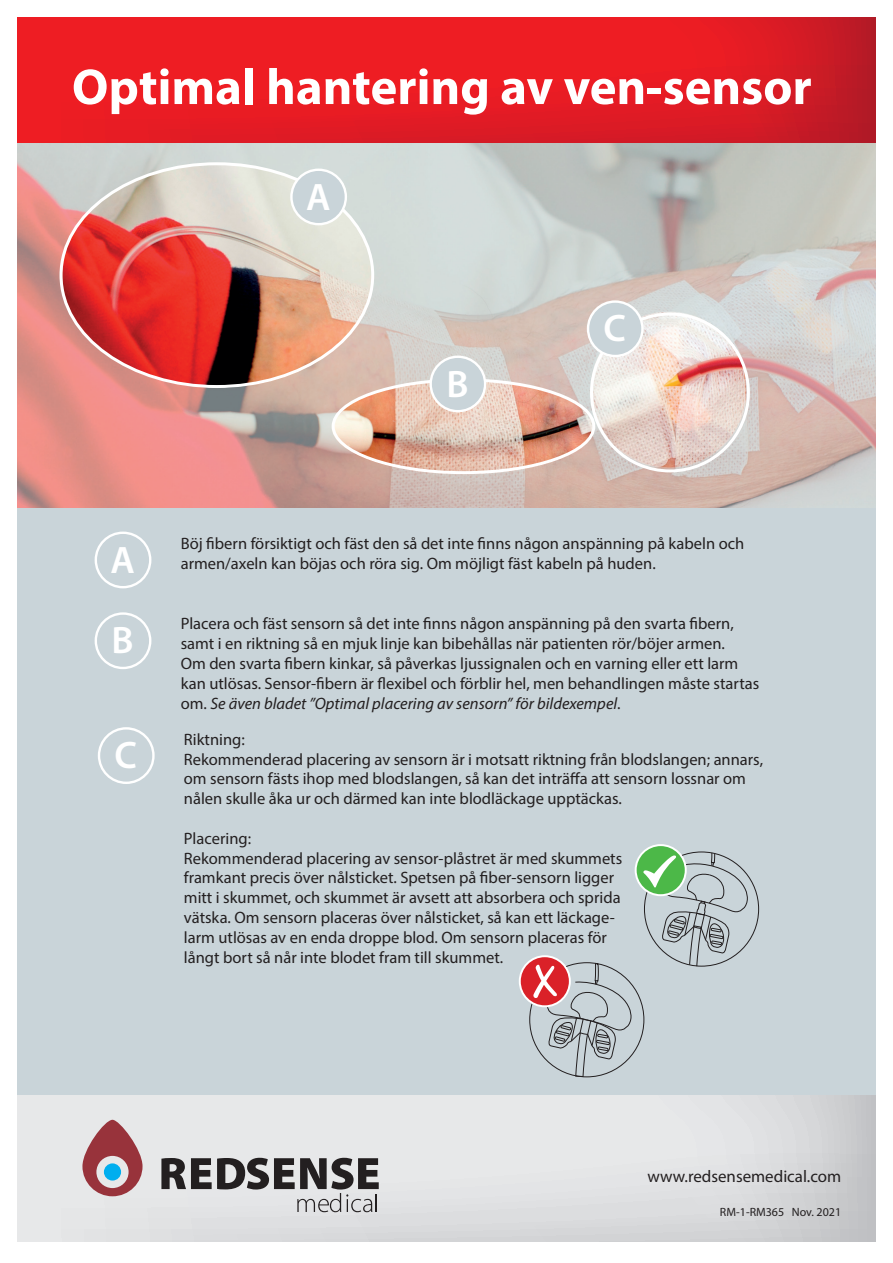
<style>
.page{position:relative;width:893px;height:1263px;background:#fff}
.page>*{position:absolute;margin:0;border:0;box-sizing:border-box;transform-origin:0 0}
.t1{font:700 50.7px "Myriad Pro";color:#fff}
.t2{font:600 38.4px/80.8px "Myriad Pro";color:#fff}
.t3{font:16.95px "Myriad Pro";color:#231f20}
.t4{font:16.5px/19.8px "Myriad Pro";color:#231f20}
.t5{font:12px "Myriad Pro";color:#231f20}
.s1{font-style:italic}
</style>
<div class="page">
<div style="left:17px;top:408px;width:859px;height:691px;background:#c9d4d9"></div>
<img style="left:17px;top:143px;width:859px;height:365px">
<svg style="left:17px;top:17px;width:859px;height:126px;background:#e41c23"></svg>
<svg style="left:17px;top:1095px;width:859px;height:147px;background:#dfe0e2"></svg>
<svg style="left:82px;top:1120px;width:61px;height:76px;background:#ba8287"></svg>
<div style="left:104px;top:1163px;width:17px;height:17px;background:#00aeef;border-radius:50%"></div>
<svg style="left:161px;top:1158px;width:218px;height:54px;background:#9b9a9c"></svg>
<div style="left:590px;top:313px;width:160px;height:159px;border:3px solid #fff;border-radius:50%"></div>
<div style="left:291px;top:170px;width:55px;height:54px;background:#c9d4d9;border-radius:50%"></div>
<div style="left:290px;top:169px;width:57px;height:56px;border:2px solid #fff;border-radius:50%"></div>
<div style="left:95px;top:531px;width:56px;height:57px;border:2px solid #fff;border-radius:50%"></div>
<div style="left:95px;top:612px;width:56px;height:57px;border:2px solid #fff;border-radius:50%"></div>
<div style="left:98px;top:727px;width:57px;height:57px;border:2px solid #fff;border-radius:50%"></div>
<div style="left:431px;top:357px;width:54px;height:54px;background:#c9d4d9;border-radius:50%"></div>
<div style="left:429px;top:356px;width:57px;height:56px;border:2px solid #fff;border-radius:50%"></div>
<div style="left:588px;top:302px;width:54px;height:54px;background:#c9d4d9;border-radius:50%"></div>
<div style="left:587px;top:300px;width:57px;height:57px;border:2px solid #fff;border-radius:50%"></div>
<svg style="left:519px;top:844px;width:241px;height:234px"></svg>
<h1 class="t1" style="left:72px;top:54px;width:741px">Optimal hantering av ven-sensor</h1>
<h2 class="t2" style="left:306px;top:155px;width:26px">A</h2>
<h2 class="t2" style="left:446px;top:342px;width:24px">B</h2>
<h2 class="t2" style="left:603px;top:287px;width:24px">C</h2>
<h2 class="t2" style="left:110px;top:518px;width:26px">A<br>B</h2>
<h2 class="t2" style="left:114px;top:714px;width:24px">C</h2>
<p class="t4" style="left:181px;top:533px;width:565px">Böj fibern försiktigt och fäst den så det inte finns någon anspänning på kabeln och armen/axeln kan böjas och röra sig. Om möjligt fäst kabeln på huden.</p>
<p class="t4" style="left:181px;top:614px;width:580px">Placera och fäst sensorn så det inte finns någon anspänning på den svarta fibern, samt i en riktning så en mjuk linje kan bibehållas när patienten rör/böjer armen.<br>Om den svarta fibern kinkar, så påverkas ljussignalen och en varning eller ett larm kan utlösas. Sensor-fibern är flexibel och förblir hel, men behandlingen måste startas om. <span class="s1">Se även bladet ”Optimal placering av sensorn” för bildexempel</span>.</p>
<p class="t4" style="left:184px;top:729px;width:581px">Riktning:<br>Rekommenderad placering av sensorn är i motsatt riktning från blodslangen; annars, om sensorn fästs ihop med blodslangen, så kan det inträffa att sensorn lossnar om nålen skulle åka ur och därmed kan inte blodläckage upptäckas.</p>
<p class="t4" style="left:184px;top:828px;width:440px">Placering:<br>Rekommenderad placering av sensor-plåstret är med skummets framkant precis över nålsticket. Spetsen på fiber-sensorn ligger mitt i skummet, och skummet är avsett att absorbera och sprida vätska. Om sensorn placeras över nålsticket, så kan ett läckage&shy;larm utlösas av en enda droppe blod. Om sensorn placeras för långt bort så når inte blodet fram till skummet.</p>
<p class="t3" style="left:647px;top:1166px;width:195px">www.redsensemedical.com</p>
<p class="t5" style="left:720px;top:1204px;width:123px">RM-1-RM365 Nov. 2021</p>
</div>
